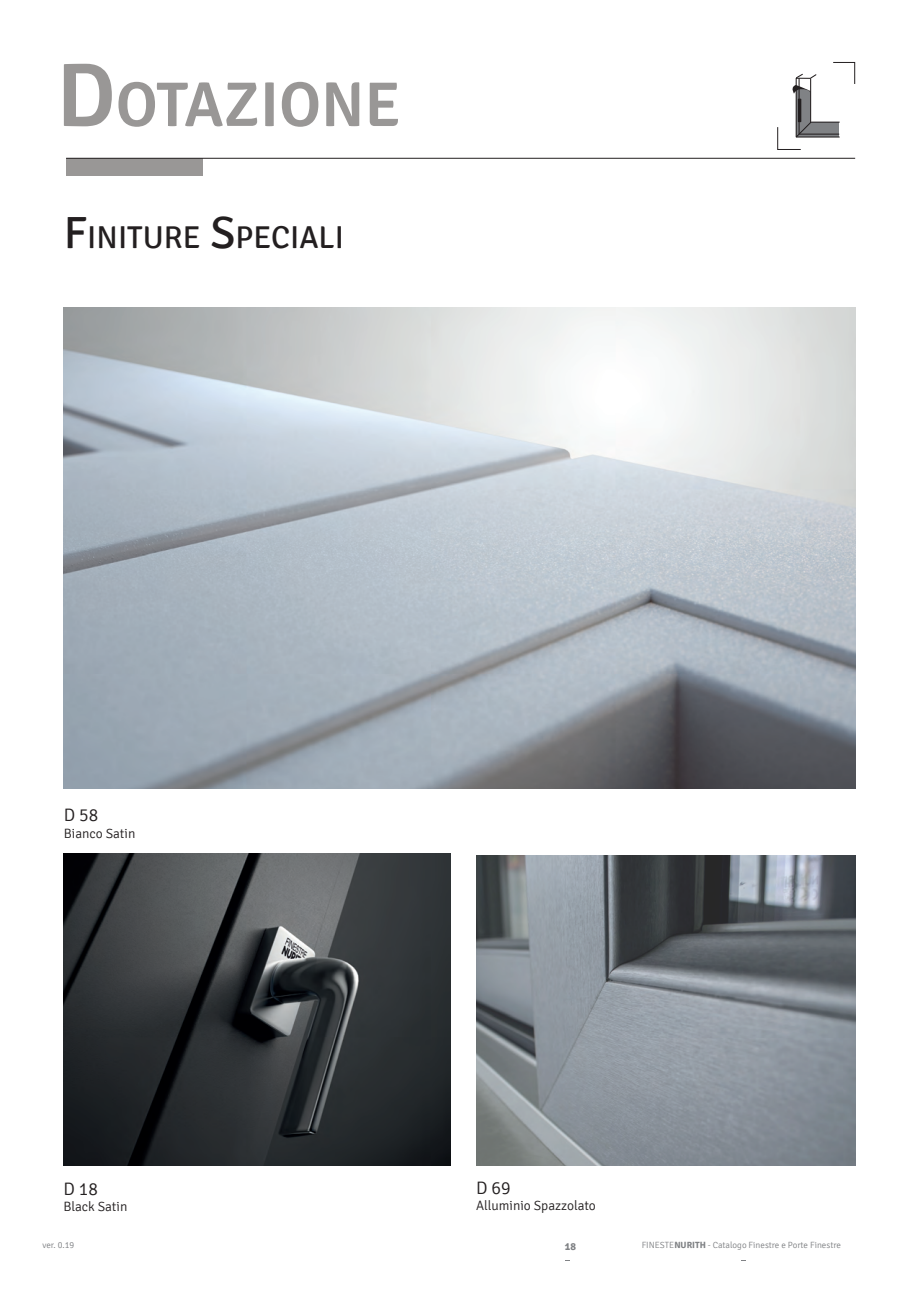
<style>
.page{position:relative;width:919px;height:1289px;background:#fff}
.page>*{position:absolute;margin:0;border:0;box-sizing:border-box;transform-origin:0 0}
.t1{font:600 63.15px "Signika";color:#999796}
.t2{font:31.5px "Signika";color:#231f20}
.t3{font:300 18px "Signika";color:#231f20}
.t4{font:300 13.5px "Signika";color:#231f20}
.t5{font:700 10.5px "Signika";color:#808285}
.t6{font:300 9px "Signika";color:#808285}
.s1{font-size:90.3px}
.s2{font-size:45px}
.s3{font-weight:700}
</style>
<div class="page">
<img style="left:64px;top:307px;width:791px;height:481px">
<img style="left:64px;top:853px;width:387px;height:312px">
<img style="left:476px;top:855px;width:379px;height:310px">
<div style="left:66px;top:158px;width:136px;height:17px;background:#999796"></div>
<hr style="left:66px;top:158px;width:789px;height:1px;background:#231f20">
<svg style="left:777px;top:62px;width:78px;height:88px"></svg>
<h1 class="t1" style="left:56px;top:68px;width:346px"><span class="s1">D</span>OTAZIONE</h1>
<h2 class="t2" style="left:64px;top:220px;width:276px"><span class="s2">F</span>I NITURE <span class="s2">S</span>PECIALI</h2>
<h3 class="t3" style="left:64px;top:805px;width:36px">D 58</h3>
<h3 class="t4" style="left:64px;top:825px;width:73px">Bianco Satin</h3>
<h3 class="t3" style="left:63px;top:1178px;width:36px">D 18</h3>
<h3 class="t4" style="left:63px;top:1199px;width:66px">Black Satin</h3>
<h3 class="t3" style="left:476px;top:1178px;width:36px">D 69</h3>
<h3 class="t4" style="left:476px;top:1198px;width:121px">Alluminio Spazzolato</h3>
<p class="t6" style="left:43px;top:1239px;width:33px">ver. 0.19</p>
<p class="t5" style="left:565px;top:1239px;width:13px">18</p>
<p class="t6" style="left:641px;top:1239px;width:201px">FINESTE<span class="s3">NURITH</span> - Catalogo Finestre e Porte Finestre</p>
</div>
